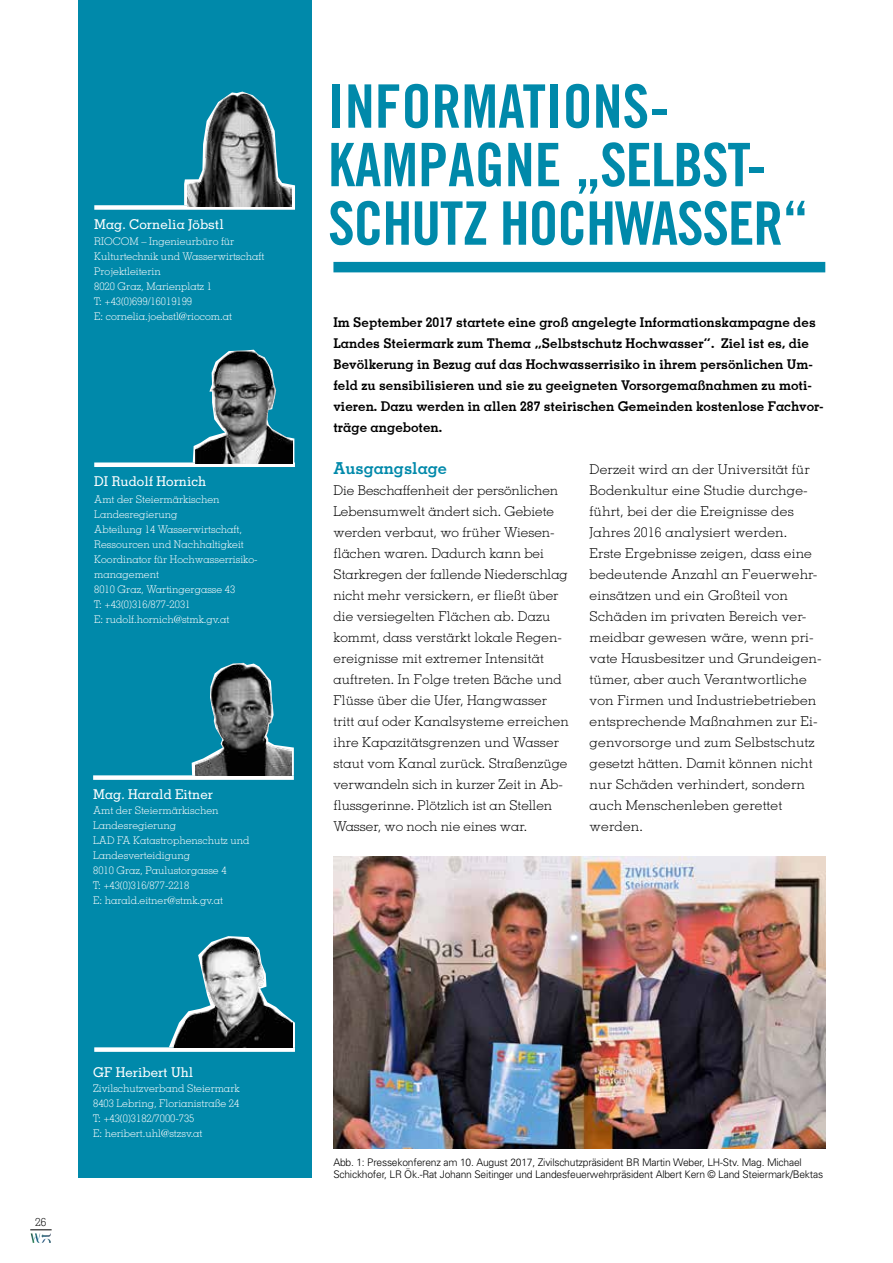
<style>
.page{position:relative;width:893px;height:1263px;background:#fff}
.page>*{position:absolute;margin:0;border:0;box-sizing:border-box;transform-origin:0 0}
.t1{font:60px/58.5px "Trade Gothic Bold Cond Twenty";letter-spacing:-.02em;color:#0089aa}
.t2{font:700 16.5px "Memphis";color:#0089aa}
.t3{font:300 13.5px/21px "Memphis";letter-spacing:.01em;color:#000}
.t4{font:700 13.5px/21px "Memphis";color:#000}
.t5{font:500 13.5px "Memphis";color:#fff}
.t6{font:300 11.25px "Memphis";color:#000}
.t7{font:300 10.5px/15px "Memphis";color:#fff}
.t8{font:300 10.5px/12.6px "Univers";letter-spacing:-.02em;color:#000}
</style>
<div class="page">
<img style="left:31px;top:1233px;width:20px;height:10px">
<svg style="left:30px;top:1229px;width:22px;height:1px"></svg>
<div style="left:78px;top:0;width:234px;height:1178px;background:#0089aa"></div>
<div style="left:94px;top:462px;width:201px;height:5px;background:#fff"></div>
<div style="left:333px;top:262px;width:492px;height:10px;background:#0089aa"></div>
<img style="left:333px;top:856px;width:492px;height:292px">
<div style="left:93px;top:775px;width:201px;height:5px;background:#fff"></div>
<svg style="left:192px;top:747px;width:102px;height:29px"></svg>
<img style="left:195px;top:662px;width:97px;height:114px">
<svg style="left:193px;top:438px;width:101px;height:26px"></svg>
<img style="left:195px;top:349px;width:97px;height:114px">
<svg style="left:94px;top:205px;width:201px;height:5px"></svg>
<svg style="left:184px;top:179px;width:111px;height:27px"></svg>
<img style="left:187px;top:91px;width:105px;height:115px">
<div style="left:94px;top:1047px;width:201px;height:5px;background:#fff"></div>
<svg style="left:169px;top:936px;width:126px;height:112px"></svg>
<img style="left:169px;top:937px;width:124px;height:110px">
<p class="t5" style="left:94px;top:216px;width:131px">Mag. Cornelia Jöbstl</p>
<p class="t7" style="left:94px;top:234px;width:171px">RIOCOM – Ingenieurbüro für<br>Kulturtechnik und Wasserwirtschaft<br>Projektleiterin<br>8020 Graz, Marienplatz 1<br>T: +43(0)699/16019199<br>E: cornelia.joebstl@riocom.at</p>
<p class="t5" style="left:94px;top:473px;width:114px">DI Rudolf Hornich</p>
<p class="t7" style="left:94px;top:491px;width:165px">Amt der Steiermärkischen<br>Landesregierung<br>Abteilung 14 Wasserwirtschaft,<br>Ressourcen und Nachhaltigkeit<br>Koordinator für Hochwasserrisiko&shy;management<br>8010 Graz, Wartingergasse 43<br>T: +43(0)316/877-2031<br>E: rudolf.hornich@stmk.gv.at</p>
<p class="t5" style="left:93px;top:786px;width:121px">Mag. Harald Eitner</p>
<p class="t7" style="left:93px;top:803px;width:158px">Amt der Steiermärkischen<br>Landesregierung<br>LAD FA Katastrophenschutz und<br>Landesverteidigung<br>8010 Graz, Paulustorgasse 4<br>T: +43(0)316/877-2218<br>E: harald.eitner@stmk.gv.at</p>
<p class="t6" style="left:35px;top:1215px;width:13px">26</p>
<p class="t5" style="left:93px;top:1064px;width:102px">GF Heribert Uhl</p>
<p class="t7" style="left:93px;top:1080px;width:148px">Zivilschutzverband Steiermark<br>8403 Lebring, Florianistraße 24<br>T: +43(0)3182/7000-735<br>E: heribert.uhl@stzsv.at</p>
<h1 class="t1" style="left:328px;top:77px;width:482px">INFORMATIONS-<br>KAMPAGNE „SELBST-<br>SCHUTZ HOCHWASSER“</h1>
<p class="t4" style="left:333px;top:311px;width:492px">Im September 2017 startete eine groß angelegte Informationskampagne des Landes Steiermark zum Thema „Selbstschutz Hochwasser“. Ziel ist es, die Bevölkerung in Bezug auf das Hochwasserrisiko in ihrem persönlichen Um&shy;feld zu sensibilisieren und sie zu geeigneten Vorsorgemaßnahmen zu moti&shy;vieren. Dazu werden in allen 287 steirischen Gemeinden kostenlose Fachvor&shy;träge angeboten.</p>
<p class="t2" style="left:333px;top:458px;width:115px">Ausgangslage</p>
<p class="t3" style="left:333px;top:479px;width:237px">Die Beschaffenheit der persönlichen Lebensumwelt ändert sich. Gebiete werden verbaut, wo früher Wiesen&shy;flächen waren. Dadurch kann bei Starkregen der fallende Niederschlag nicht mehr versickern, er fließt über die versiegelten Flächen ab. Dazu kommt, dass verstärkt lokale Regen&shy;ereignisse mit extremer Intensität auftreten. In Folge treten Bäche und Flüsse über die Ufer, Hangwasser tritt auf oder Kanalsysteme erreichen ihre Kapazitätsgrenzen und Wasser staut vom Kanal zurück. Straßenzüge verwandeln sich in kurzer Zeit in Ab&shy;flussgerinne. Plötzlich ist an Stellen Wasser, wo noch nie eines war.</p>
<p class="t3" style="left:590px;top:458px;width:233px">Derzeit wird an der Universität für<br>Bodenkultur eine Studie durchge&shy;führt, bei der die Ereignisse des<br>Jahres 2016 analysiert werden.<br>Erste Ergebnisse zeigen, dass eine bedeutende Anzahl an Feuerwehr&shy;einsätzen und ein Großteil von<br>Schäden im privaten Bereich ver&shy;meidbar gewesen wäre, wenn pri&shy;vate Hausbesitzer und Grundeigen&shy;tümer, aber auch Verantwortliche von Firmen und Industriebetrieben entsprechende Maßnahmen zur Ei&shy;genvorsorge und zum Selbstschutz gesetzt hätten. Damit können nicht nur Schäden verhindert, sondern auch Menschenleben gerettet werden.</p>
<p class="t8" style="left:333px;top:1155px;width:491px">Abb. 1: Pressekonferenz am 10. August 2017, Zivilschutzpräsident BR Martin Weber, LH-Stv. Mag. Michael<br>Schickhofer, LR Ök.-Rat Johann Seitinger und Landesfeuerwehrpräsident Albert Kern © Land Steiermark/Bektas</p>
</div>
